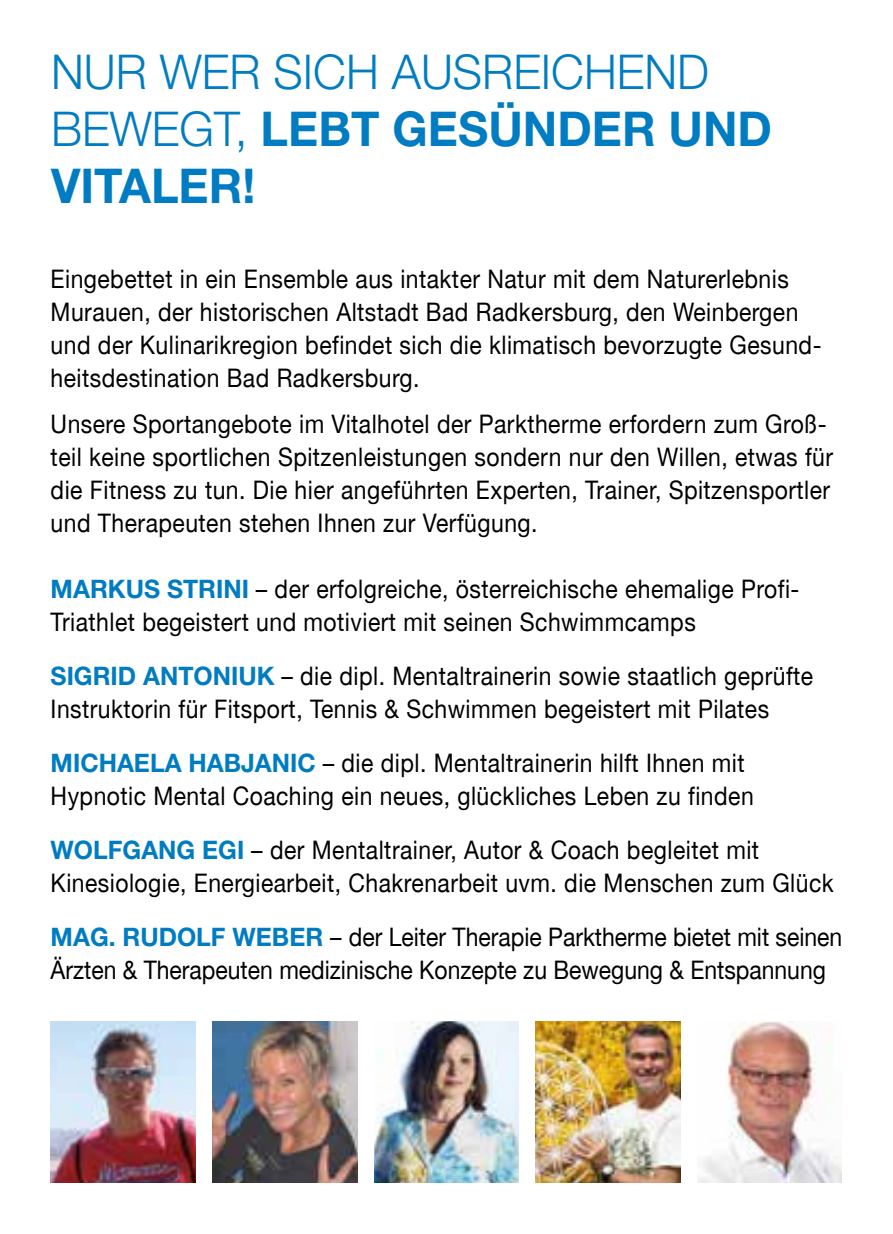
<style>
.page{position:relative;width:893px;height:1234px;background:#fff}
.page>*{position:absolute;margin:0;border:0;box-sizing:border-box;transform-origin:0 0}
.t1{font:300 48px/57px "Helvetica Neue";color:#007cc2}
.t2{font:25.5px/33px "Helvetica Neue East A";letter-spacing:.02em;color:#000;scale:.9 1}
.t3{font:25.5px/33px "Helvetica Neue East A";color:#000;scale:.9 1}
.s1{font-weight:700}
.s2{font-family:"Helvetica Neue";font-weight:700;color:#007cc2}
</style>
<div class="page">
<img style="left:51px;top:1021px;width:144px;height:161px">
<img style="left:213px;top:1021px;width:144px;height:161px">
<img style="left:374px;top:1021px;width:145px;height:161px">
<img style="left:697px;top:1021px;width:145px;height:160px">
<img style="left:536px;top:1021px;width:144px;height:161px">
<h1 class="t1" style="left:51px;top:42px;width:723px">NUR WER SICH AUSREICHEND<br>BEWEGT, <span class="s1">LEBT GESÜNDER UND<br>VITALER!</span></h1>
<p class="t2" style="left:51px;top:263px;width:858px">Eingebettet in ein Ensemble aus intakter Natur mit dem Naturerlebnis Murauen, der historischen Altstadt Bad Radkersburg, den Weinbergen und der Kulinarikregion befindet sich die klimatisch bevorzugte Gesund&shy;heitsdestination Bad Radkersburg.</p>
<p class="t2" style="left:51px;top:407px;width:871px">Unsere Sportangebote im Vitalhotel der Parktherme erfordern zum Groß&shy;teil keine sportlichen Spitzenleistungen sondern nur den Willen, etwas für die Fitness zu tun. Die hier angeführten Experten, Trainer, Spitzensportler und Therapeuten stehen Ihnen zur Verfügung.</p>
<p class="t2" style="left:51px;top:572px;width:834px"><span class="s2">MARKUS STRINI</span> – der erfolgreiche, österreichische ehemalige Profi-<br>Triathlet begeistert und motiviert mit seinen Schwimmcamps</p>
<p class="t2" style="left:51px;top:659px;width:849px"><span class="s2">SIGRID ANTONIUK</span> – die dipl. Mentaltrainerin sowie staatlich geprüfte<br>Instruktorin für Fitsport, Tennis &amp; Schwimmen begeistert mit Pilates</p>
<p class="t2" style="left:51px;top:746px;width:783px"><span class="s2">MICHAELA HABJANIC</span> – die dipl. Mentaltrainerin hilft Ihnen mit<br>Hypnotic Mental Coaching ein neues, glückliches Leben zu finden</p>
<p class="t2" style="left:51px;top:833px;width:872px"><span class="s2">WOLFGANG EGI</span> – der Mentaltrainer, Autor &amp; Coach begleitet mit<br>Kinesiologie, Energiearbeit, Chakrenarbeit uvm. die Menschen zum Glück</p>
<p class="t3" style="left:51px;top:920px;width:881px"><span class="s2">MAG. RUDOLF WEBER</span> – der Leiter Therapie Parktherme bietet mit seinen<br>Ärzten &amp; Therapeuten medizinische Konzepte zu Bewegung &amp; Entspannung</p>
</div>
